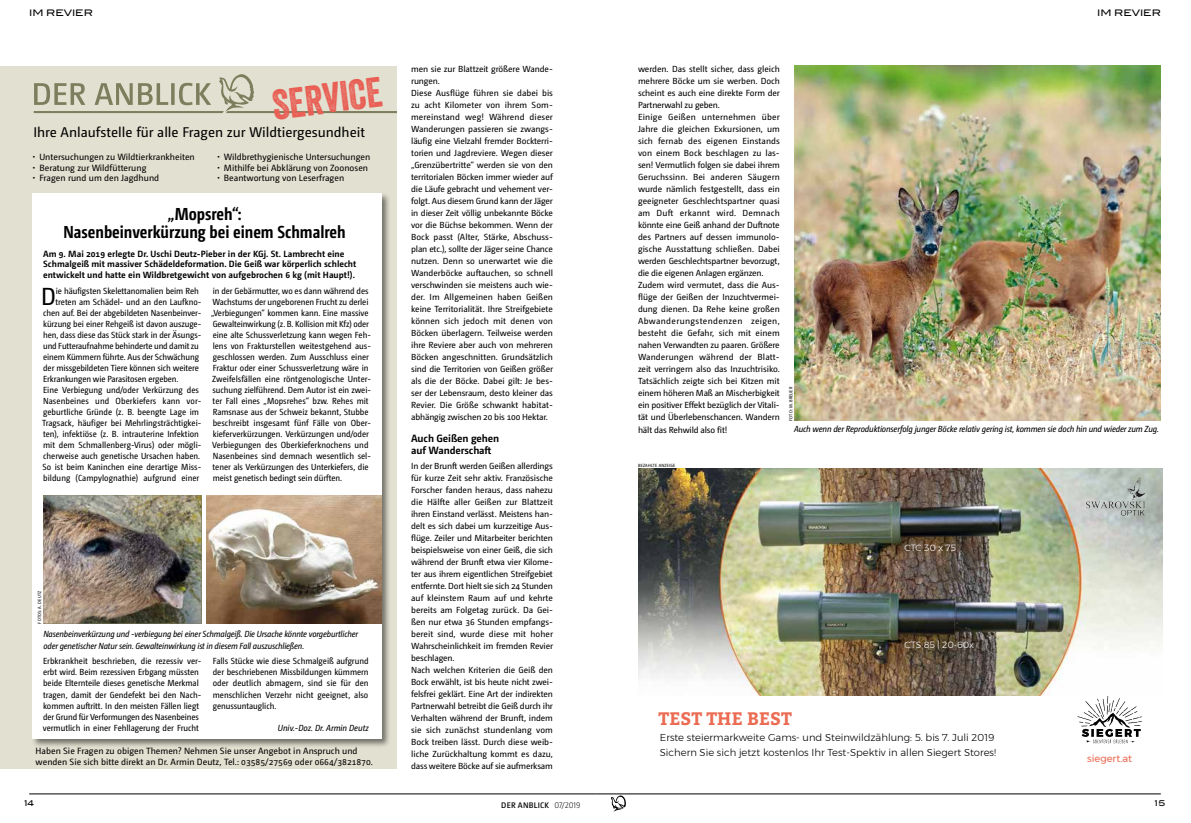
<style>
.page{position:relative;width:1191px;height:823px;background:#fff}
.page>*{position:absolute;margin:0;border:0;box-sizing:border-box;transform-origin:0 0}
.t1{font:41px "Veneer";color:#e95f55}
.t2{font:24.6px "Camingo Dos Pro S Cd";color:#000}
.t3{font:700 18px "Bitter";color:#eb6b53}
.t4{font:700 17.3px/18.2px "Camingo Dos Pro Cd";color:#000;text-align:center}
.t5{font:14px "Camingo Dos Pro";color:#000}
.t6{font:700 10.5px/12.6px "Camingo Dos Pro";letter-spacing:-.01em;color:#000}
.t7{font:300 10px/14.4px "Montserrat";color:#000}
.t8{font:10px "Montserrat";color:#eb6b53}
.t9{font:9px/10.8px "Camingo Dos Pro";color:#000}
.t10{font:700 9px/10.8px "Camingo Dos Pro";color:#000}
.t11{font:300 9px "Montserrat";color:#fff}
.t12{font:500 9px "Blair ITC";color:#000}
.t13{font:8.8px/12px "Camingo Dos Pro";letter-spacing:-.01em;color:#000}
.t14{font:8.8px/11px "Camingo Dos Pro S Cd";letter-spacing:-.005em;color:#000}
.t15{font:italic 8.8px/12px "Camingo Dos Pro S Cd";letter-spacing:-.015em;color:#000}
.t16{font:600 8px "Camingo Dos Pro";letter-spacing:.025em;color:#000}
.t17{font:500 8px "Blair ITC";color:#000}
.t18{font:4.5px "Camingo Dos Pro S Cd";letter-spacing:.045em;color:#000}
.s1{font-weight:300}
</style>
<div class="page">
<hr style="left:596px;top:793px;width:564px;height:1px;background:#000">
<hr style="left:29px;top:793px;width:567px;height:1px;background:#000">
<svg style="left:611px;top:795px;width:15px;height:16px"></svg>
<div style="left:0;top:66px;width:397px;height:701px;background:#e2e0d0"></div>
<div style="left:31px;top:192px;width:360px;height:555px;background:#000;opacity:.5"></div>
<div style="left:32px;top:193px;width:350px;height:545px;background:#fff"></div>
<svg style="left:34px;top:74px;width:363px;height:39px"></svg>
<img style="left:43px;top:495px;width:158px;height:128px">
<img style="left:207px;top:495px;width:175px;height:128px">
<img style="left:638px;top:468px;width:524px;height:227px">
<svg style="left:1077px;top:696px;width:64px;height:47px"></svg>
<img style="left:1083px;top:475px;width:64px;height:42px">
<img style="left:794px;top:66px;width:367px;height:354px">
<p class="t12" style="left:29px;top:8px;width:65px">IM REVIER</p>
<p class="t12" style="left:1097px;top:8px;width:65px">IM REVIER</p>
<h1 class="t1" style="left:269px;top:80px;width:112px;rotate:-7deg">SERVICE</h1>
<h3 class="t5" style="left:33px;top:124px;width:333px">Ihre Anlaufstelle für alle Fragen zur Wildtiergesundheit</h3>
<p class="t9" style="left:32px;top:151px;width:164px">• Untersuchungen zu Wildtierkrankheiten</p>
<p class="t9" style="left:32px;top:162px;width:116px">• Beratung zur Wildfütterung</p>
<p class="t9" style="left:32px;top:173px;width:128px">• Fragen rund um den Jagdhund</p>
<p class="t9" style="left:217px;top:151px;width:155px">• Wildbrethygienische Untersuchungen</p>
<p class="t9" style="left:217px;top:162px;width:153px">• Mithilfe bei Abklärung von Zoonosen</p>
<p class="t9" style="left:217px;top:173px;width:129px">• Beantwortung von Leserfragen</p>
<h3 class="t4" style="left:63px;top:205px;width:284px">„Mopsreh“:<br>Nasenbeinverkürzung bei einem Schmalreh</h3>
<p class="t10" style="left:43px;top:248px;width:315px">Am 9. Mai 2019 erlegte Dr. Uschi Deutz-Pieber in der KGj. St. Lambrecht eine<br>Schmalgeiß mit massiver Schädeldeformation. Die Geiß war körperlich schlecht entwickelt und hatte ein Wildbretgewicht von aufgebrochen 6 kg (mit Haupt!).</p>
<h2 class="t2" style="left:41px;top:281px;width:16px">D</h2>
<p class="t14" style="left:56px;top:285px;width:145px">ie häufigsten Skelettanomalien beim Reh</p>
<p class="t14" style="left:56px;top:296px;width:147px">treten am Schädel- und an den Laufkno-</p>
<p class="t14" style="left:43px;top:307px;width:160px">chen auf. Bei der abgebildeten Nasenbeinver-</p>
<p class="t14" style="left:43px;top:318px;width:160px">kürzung bei einer Rehgeiß ist davon auszuge-</p>
<p class="t14" style="left:43px;top:329px;width:160px">hen, dass diese das Stück stark in der Äsungs-</p>
<p class="t14" style="left:43px;top:340px;width:157px">und Futteraufnahme behinderte und damit zu</p>
<p class="t14" style="left:43px;top:351px;width:157px">einem Kümmern führte. Aus der Schwächung</p>
<p class="t14" style="left:43px;top:362px;width:157px">der missgebildeten Tiere können sich weitere</p>
<p class="t14" style="left:43px;top:373px;width:137px">Erkrankungen wie Parasitosen ergeben.</p>
<p class="t14" style="left:43px;top:384px;width:157px">Eine Verbiegung und/oder Verkürzung des</p>
<p class="t14" style="left:43px;top:395px;width:160px">Nasenbeines und Oberkiefers kann vor-</p>
<p class="t14" style="left:43px;top:406px;width:157px">geburtliche Gründe (z. B. beengte Lage im</p>
<p class="t14" style="left:42px;top:417px;width:161px">Tragsack, häufiger bei Mehrlingsträchtigkei-</p>
<p class="t14" style="left:43px;top:428px;width:157px">ten), infektiöse (z. B. intrauterine Infektion</p>
<p class="t14" style="left:43px;top:439px;width:160px">mit dem Schmallenberg-Virus) oder mögli-</p>
<p class="t14" style="left:43px;top:450px;width:158px">cherweise auch genetische Ursachen haben.</p>
<p class="t14" style="left:43px;top:461px;width:160px">So ist beim Kaninchen eine derartige Miss-</p>
<p class="t14" style="left:43px;top:472px;width:158px">bildung (Campylognathie) aufgrund einer</p>
<p class="t14" style="left:211px;top:285px;width:161px">in der Gebärmutter, wo es dann während des Wachstums der ungeborenen Frucht zu derlei „Verbiegungen“ kommen kann. Eine massive Gewalteinwirkung (z. B. Kollision mit Kfz) oder eine alte Schussverletzung kann wegen Feh&shy;lens von Frakturstellen weitestgehend aus&shy;geschlossen werden. Zum Ausschluss einer Fraktur oder einer Schussverletzung wäre in Zweifelsfällen eine röntgenologische Unter&shy;suchung zielführend. Dem Autor ist ein zwei&shy;ter Fall eines „Mopsrehes“ bzw. Rehes mit Ramsnase aus der Schweiz bekannt, Stubbe beschreibt insgesamt fünf Fälle von Ober&shy;kieferverkürzungen. Verkürzungen und/oder Verbiegungen des Oberkieferknochens und Nasenbeines sind demnach wesentlich sel&shy;tener als Verkürzungen des Unterkiefers, die meist genetisch bedingt sein dürften.</p>
<p class="t18" style="left:37px;top:623px;width:34px;rotate:-90deg">FOTOS: A. DEUTZ</p>
<p class="t15" style="left:43px;top:627px;width:316px">Nasenbeinverkürzung und -verbiegung bei einer Schmalgeiß. Die Ursache könnte vorgeburtlicher oder genetischer Natur sein. Gewalteinwirkung ist in diesem Fall auszuschließen.</p>
<p class="t14" style="left:43px;top:655px;width:160px">Erbkrankheit beschrieben, die rezessiv ver&shy;erbt wird. Beim rezessiven Erbgang müssten beide Elternteile dieses genetische Merkmal tragen, damit der Gendefekt bei den Nach&shy;kommen auftritt. In den meisten Fällen liegt der Grund für Verformungen des Nasenbeines vermutlich in einer Fehllagerung der Frucht</p>
<p class="t14" style="left:213px;top:655px;width:157px;text-align:justify">Falls Stücke wie diese Schmalgeiß aufgrund der beschriebenen Missbildungen kümmern oder deutlich abmagern, sind sie für den menschlichen Verzehr nicht geeignet, also genussuntauglich.</p>
<p class="t15" style="left:278px;top:721px;width:92px">Univ.-Doz. Dr. Armin Deutz</p>
<p class="t9" style="left:36px;top:745px;width:339px">Haben Sie Fragen zu obigen Themen? Nehmen Sie unser Angebot in Anspruch und wenden Sie sich bitte direkt an Dr. Armin Deutz, Tel.: 03585/27569 oder 0664/3821870.</p>
<p class="t13" style="left:411px;top:63px;width:143px">men sie zur Blattzeit größere Wande&shy;rungen.<br>Diese Ausflüge führen sie dabei bis zu acht Kilometer von ihrem Som&shy;mereinstand weg! Während dieser Wanderungen passieren sie zwangs&shy;läufig eine Vielzahl fremder Bockterri&shy;torien und Jagdreviere. Wegen dieser „Grenzübertritte“ werden sie von den territorialen Böcken immer wieder auf die Läufe gebracht und vehement ver&shy;folgt. Aus diesem Grund kann der Jäger in dieser Zeit völlig unbekannte Böcke vor die Büchse bekommen. Wenn der Bock passt (Alter, Stärke, Abschuss&shy;plan etc.), sollte der Jäger seine Chance nutzen. Denn so unerwartet wie die Wanderböcke auftauchen, so schnell verschwinden sie meistens auch wie&shy;der. Im Allgemeinen haben Geißen keine Territorialität. Ihre Streifgebiete können sich jedoch mit denen von Böcken überlagern. Teilweise werden ihre Reviere aber auch von mehreren Böcken angeschnitten. Grundsätzlich sind die Territorien von Geißen größer als die der Böcke. Dabei gilt: Je bes&shy;ser der Lebensraum, desto kleiner das Revier. Die Größe schwankt habitat&shy;abhängig zwischen 20 bis 100 Hektar.</p>
<p class="t6" style="left:411px;top:431px;width:90px">Auch Geißen gehen auf Wanderschaft</p>
<p class="t13" style="left:411px;top:459px;width:143px">In der Brunft werden Geißen allerdings für kurze Zeit sehr aktiv. Französische Forscher fanden heraus, dass nahezu die Hälfte aller Geißen zur Blattzeit ihren Einstand verlässt. Meistens han&shy;delt es sich dabei um kurzzeitige Aus&shy;flüge. Zeiler und Mitarbeiter berichten beispielsweise von einer Geiß, die sich während der Brunft etwa vier Kilome&shy;ter aus ihrem eigentlichen Streifgebiet entfernte. Dort hielt sie sich 24 Stunden auf kleinstem Raum auf und kehrte bereits am Folgetag zurück. Da Gei&shy;ßen nur etwa 36 Stunden empfangs&shy;bereit sind, wurde diese mit hoher Wahrscheinlichkeit im fremden Revier beschlagen.<br>Nach welchen Kriterien die Geiß den Bock erwählt, ist bis heute nicht zwei&shy;felsfrei geklärt. Eine Art der indirekten Partnerwahl betreibt die Geiß durch ihr Verhalten während der Brunft, indem sie sich zunächst stundenlang vom Bock treiben lässt. Durch diese weib&shy;liche Zurückhaltung kommt es dazu, dass weitere Böcke auf sie aufmerksam</p>
<p class="t13" style="left:638px;top:63px;width:143px">werden. Das stellt sicher, dass gleich mehrere Böcke um sie werben. Doch scheint es auch eine direkte Form der Partnerwahl zu geben.<br>Einige Geißen unternehmen über Jahre die gleichen Exkursionen, um sich fernab des eigenen Einstands von einem Bock beschlagen zu las&shy;sen! Vermutlich folgen sie dabei ihrem Geruchssinn. Bei anderen Säugern wurde nämlich festgestellt, dass ein geeigneter Geschlechtspartner quasi am Duft erkannt wird. Demnach könnte eine Geiß anhand der Duftnote des Partners auf dessen immunolo&shy;gische Ausstattung schließen. Dabei werden Geschlechtspartner bevorzugt, die die eigenen Anlagen ergänzen.<br>Zudem wird vermutet, dass die Aus&shy;flüge der Geißen der Inzuchtvermei&shy;dung dienen. Da Rehe keine großen Abwanderungstendenzen zeigen, besteht die Gefahr, sich mit einem nahen Verwandten zu paaren. Größere Wanderungen während der Blatt&shy;zeit verringern also das Inzuchtrisiko.<br>Tatsächlich zeigte sich bei Kitzen mit einem höheren Maß an Mischerbigkeit ein positiver Effekt bezüglich der Vitali&shy;tät und Überlebenschancen. Wandern hält das Rehwild also fit!</p>
<p class="t18" style="left:788px;top:420px;width:35px;rotate:-90deg">FOTO: M. BREUER</p>
<p class="t15" style="left:794px;top:422px;width:366px">Auch wenn der Reproduktionserfolg junger Böcke relativ gering ist, kommen sie doch hin und wieder zum Zug.</p>
<p class="t18" style="left:638px;top:462px;width:39px">BEZAHLTE ANZEIGE</p>
<p class="t11" style="left:904px;top:541px;width:53px">CTC 30 x 75</p>
<p class="t11" style="left:904px;top:638px;width:71px">CTS 85 | 20-60x</p>
<h3 class="t3" style="left:658px;top:706px;width:135px">TEST THE BEST</h3>
<p class="t7" style="left:660px;top:730px;width:338px">Erste steiermarkweite Gams- und Steinwildzählung: 5. bis 7. Juli 2019<br>Sichern Sie sich jetzt kostenlos Ihr Test-Spektiv in allen Siegert Stores!</p>
<p class="t8" style="left:1087px;top:750px;width:47px">siegert.at</p>
<p class="t17" style="left:24px;top:798px;width:11px">14</p>
<p class="t16" style="left:501px;top:799px;width:81px">DER ANBLICK <span class="s1">07/2019</span></p>
<p class="t17" style="left:1155px;top:798px;width:12px">15</p>
</div>
